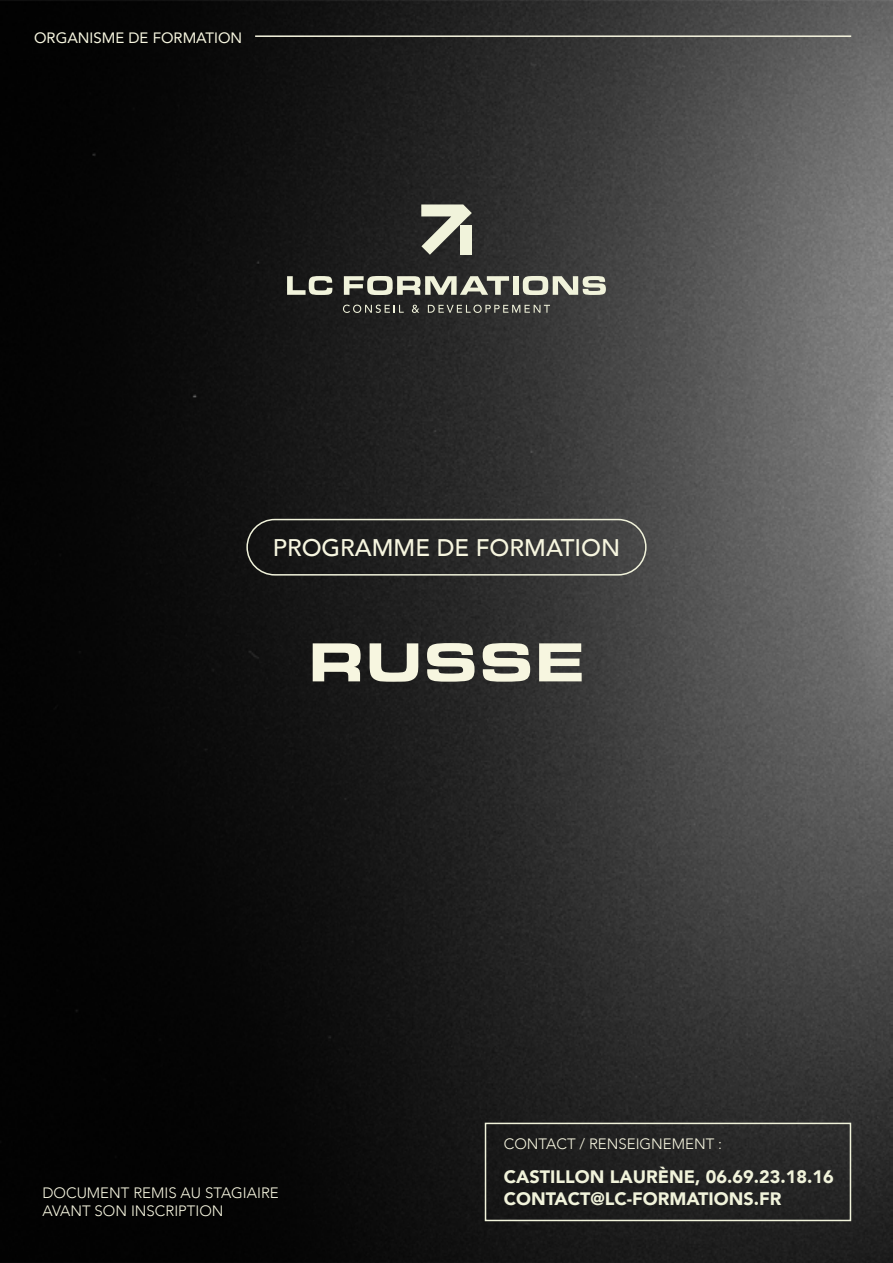
<style>
.page{position:relative;width:893px;height:1263px;background:#fff}
.page>*{position:absolute;margin:0;border:0;box-sizing:border-box;transform-origin:0 0}
.t1{font:900 57px "Eurostile Ext";color:#f7f6e0}
.t2{font:500 24px "Avenir";color:#f7f6e0}
.t3{font:900 18px/21.6px "Avenir";color:#f1f3db}
.t4{font:300 15px/18px "Avenir";color:#f7f6e0}
.t5{font:15px "Avenir";color:#f7f6e0}
</style>
<div class="page">
<img style="left:0;top:0;width:893px;height:1263px">
<hr style="left:255px;top:35px;width:596px;height:2px;background:#f7f6e0">
<svg style="left:287px;top:276px;width:45px;height:19px"></svg>
<svg style="left:344px;top:276px;width:165px;height:19px;background:#929386"></svg>
<div style="left:513px;top:276px;width:5px;height:19px;background:#f1f3db"></div>
<svg style="left:523px;top:276px;width:83px;height:19px;background:#a7a89a"></svg>
<svg style="left:421px;top:204px;width:51px;height:51px;background:#8d8e81"></svg>
<div style="left:460px;top:225px;width:12px;height:30px;background:#f1f3db"></div>
<svg style="left:343px;top:305px;width:61px;height:8px"></svg>
<svg style="left:412px;top:305px;width:7px;height:8px"></svg>
<svg style="left:428px;top:305px;width:122px;height:8px"></svg>
<div style="left:485px;top:1123px;width:366px;height:98px;border:2px solid #f1f3db"></div>
<div style="left:246px;top:519px;width:401px;height:57px;border:2px solid #f1f3db;border-radius:28px"></div>
<p class="t5" style="left:34px;top:25px;width:210px">ORGANISME DE FORMATION</p>
<h2 class="t2" style="left:273px;top:526px;width:349px">PROGRAMME DE FORMATION</h2>
<h1 class="t1" style="left:308px;top:619px;width:279px">RUSSE</h1>
<p class="t4" style="left:504px;top:1135px;width:220px">CONTACT / RENSEIGNEMENT :</p>
<p class="t4" style="left:43px;top:1184px;width:238px">DOCUMENT REMIS AU STAGIAIRE<br>AVANT SON INSCRIPTION</p>
<p class="t3" style="left:504px;top:1166px;width:331px">CASTILLON LAURÈNE, 06.69.23.18.16<br>CONTACT@LC-FORMATIONS.FR</p>
</div>
